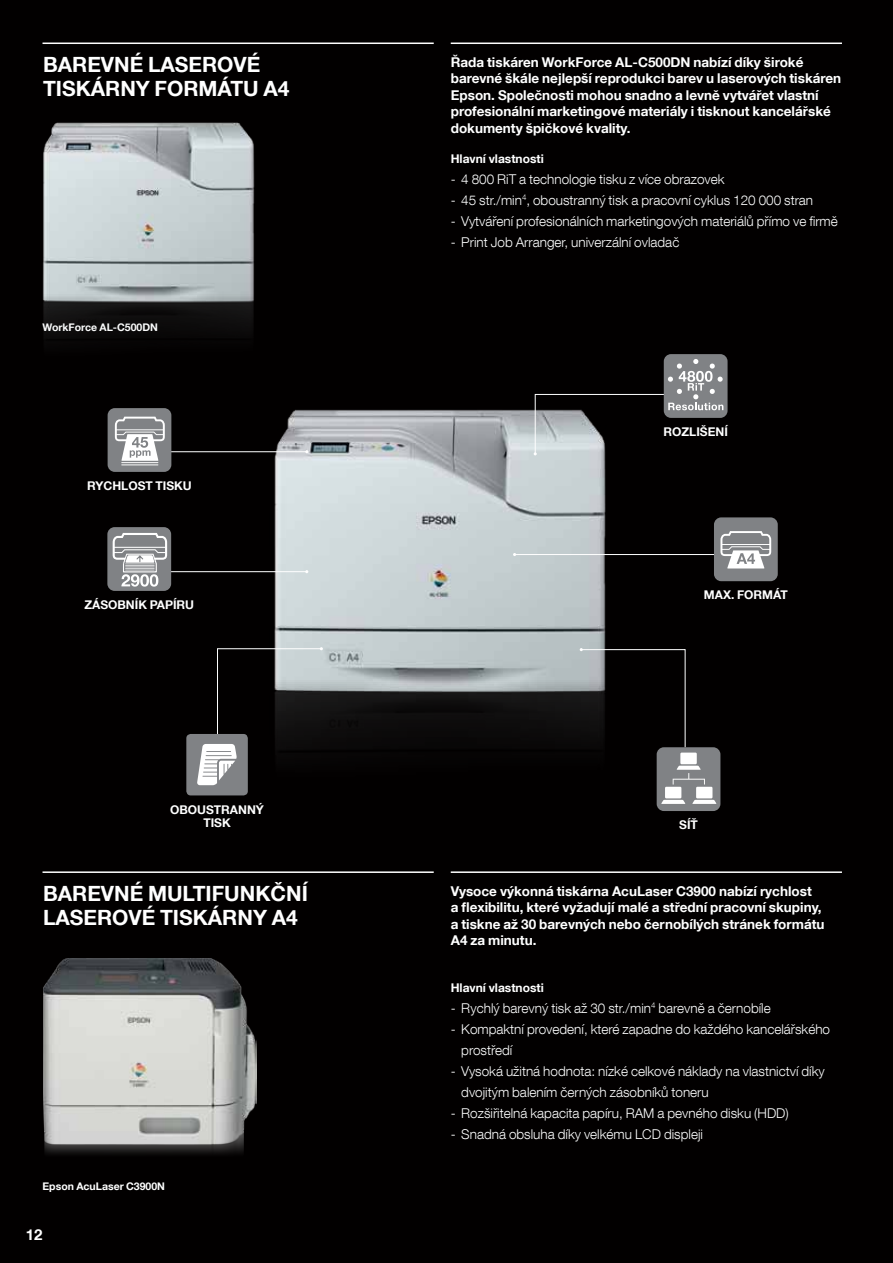
<style>
.page{position:relative;width:893px;height:1263px;background:#020000}
.page>*{position:absolute;margin:0;border:0;box-sizing:border-box;transform-origin:0 0}
.t1{font:700 21px/24px "Helvetica Neue LT Com";color:#fff}
.t2{font:700 15px "Helvetica Neue LT Com";color:#fff}
.t3{font:300 13.5px/21px "Helvetica Neue LT Com";color:#fff}
.t4{font:700 13.5px/16.5px "Helvetica Neue LT Com";color:#fff}
.t5{font:700 12px/13.5px "Helvetica Neue LT Com";color:#fff;text-align:center}
.t6{font:700 10.5px "Helvetica Neue LT Com";color:#fff}
</style>
<div class="page">
<img style="left:193px;top:409px;width:469px;height:463px">
<svg style="left:580px;top:648px;width:106px;height:100px"></svg>
<hr style="left:515px;top:554px;width:208px;height:1px;background:#fff">
<div style="left:664px;top:354px;width:64px;height:64px;background:#808285;border-radius:7px"></div>
<svg style="left:534px;top:359px;width:189px;height:96px"></svg>
<div style="left:657px;top:747px;width:63px;height:64px;background:#808285;border-radius:7px"></div>
<div style="left:696px;top:787px;width:16px;height:11px;background:#fff"></div>
<svg style="left:692px;top:800px;width:24px;height:4px"></svg>
<div style="left:665px;top:787px;width:16px;height:11px;background:#fff"></div>
<svg style="left:661px;top:800px;width:24px;height:4px"></svg>
<div style="left:680px;top:753px;width:17px;height:11px;background:#fff"></div>
<svg style="left:673px;top:766px;width:32px;height:18px"></svg>
<div style="left:714px;top:517px;width:64px;height:64px;background:#808285;border-radius:7px"></div>
<svg style="left:720px;top:531px;width:51px;height:37px"></svg>
<hr style="left:43px;top:43px;width:391px;height:1px;background:#fff">
<hr style="left:43px;top:871px;width:391px;height:2px;background:#fff">
<hr style="left:451px;top:43px;width:391px;height:1px;background:#fff">
<hr style="left:451px;top:871px;width:391px;height:2px;background:#fff">
<img style="left:42px;top:122px;width:256px;height:294px">
<div style="left:186px;top:734px;width:62px;height:61px;background:#808285;border-radius:4px"></div>
<svg style="left:197px;top:647px;width:126px;height:138px"></svg>
<hr style="left:168px;top:571px;width:139px;height:1px;background:#fff">
<hr style="left:168px;top:451px;width:139px;height:1px;background:#fff">
<div style="left:108px;top:408px;width:63px;height:64px;background:#808285;border-radius:7px"></div>
<hr style="left:121px;top:462px;width:37px;height:1px;background:#fff">
<hr style="left:121px;top:464px;width:37px;height:1px;background:#fff">
<svg style="left:115px;top:417px;width:50px;height:44px"></svg>
<div style="left:107px;top:527px;width:64px;height:64px;background:#808285;border-radius:7px"></div>
<svg style="left:113px;top:533px;width:54px;height:54px"></svg>
<img style="left:43px;top:959px;width:213px;height:195px">
<h1 class="t1" style="left:43px;top:52px;width:16px">Barevné</h1>
<h1 class="t1" style="left:148px;top:52px;width:114px">LASEROVÉ</h1>
<h1 class="t1" style="left:43px;top:76px;width:28px">tiskárny</h1>
<h1 class="t1" style="left:155px;top:76px;width:17px">formá</h1>
<h1 class="t1" style="left:230px;top:76px;width:61px">tu A4</h1>
<p class="t6" style="left:43px;top:321px;width:117px">WorkForce AL-C500DN</p>
<p class="t5" style="left:87px;top:479px;width:26px">RYCHL</p>
<p class="t5" style="left:128px;top:479px;width:65px">OST TISKU</p>
<p class="t5" style="left:84px;top:598px;width:111px">ZÁSOBNÍK PAPÍRU</p>
<p class="t5" style="left:170px;top:802px;width:95px">OBOUSTRANNÝ<br>TISK</p>
<h1 class="t1" style="left:43px;top:881px;width:266px">BAREVNÉ MULTIFUNKČNÍ<br>LASEROVÉ TISKÁRNY A4</h1>
<p class="t6" style="left:43px;top:1179px;width:124px">Epson AcuLaser C3900N</p>
<p class="t2" style="left:26px;top:1225px;width:18px">12</p>
<p class="t4" style="left:451px;top:53px;width:392px">Řada tiskáren WorkForce AL-C500DN nabízí díky široké barevné škále nejlepší reprodukci barev u laserových tiskáren Epson. Společnosti mohou snadno a levně vytvářet vlastní profesionální marketingové materiály i tisknout kancelářské dokumenty špičkové kvality.</p>
<p class="t5" style="left:451px;top:151px;width:95px">Hlavní vlastnosti</p>
<p class="t3" style="left:451px;top:168px;width:275px">- 4 800 RiT a technologie tisku z více obrazovek</p>
<p class="t3" style="left:451px;top:189px;width:364px">- 45 str./min<sup>4</sup>, oboustranný tisk a pracovní cyklus 120 000 stran</p>
<p class="t3" style="left:451px;top:210px;width:389px">- Vytváření profesionálních marketingových materiálů přímo ve firmě</p>
<p class="t3" style="left:451px;top:231px;width:230px">- Print Job Arranger, univerzální ovladač</p>
<p class="t5" style="left:663px;top:425px;width:66px">ROZLIŠENÍ</p>
<p class="t5" style="left:704px;top:588px;width:85px">MAX. FORMÁT</p>
<p class="t5" style="left:679px;top:818px;width:20px">SÍŤ</p>
<p class="t4" style="left:451px;top:882px;width:375px">Vysoce výkonná tiskárna AcuLaser C3900 nabízí rychlost<br>a flexibilitu, které vyžadují malé a střední pracovní skupiny, a tiskne až 30 barevných nebo černobílých stránek formátu A4 za minutu.</p>
<p class="t5" style="left:451px;top:980px;width:95px">Hlavní vlastnosti</p>
<p class="t3" style="left:451px;top:997px;width:322px">- Rychlý barevný tisk až 30 str./min<sup>4</sup> barevně a černobíle</p>
<p class="t3" style="left:461px;top:1018px;width:370px;text-indent:-11px">- Kompaktní provedení, které zapadne do každého kancelářského prostředí</p>
<p class="t3" style="left:461px;top:1060px;width:365px;text-indent:-11px">- Vysoká užitná hodnota: nízké celkové náklady na vlastnictví díky dvojitým balením černých zásobníků toneru</p>
<p class="t3" style="left:451px;top:1102px;width:340px">- Rozšiřitelná kapacita papíru, RAM a pevného disku (HDD)</p>
<p class="t3" style="left:451px;top:1123px;width:254px">- Snadná obsluha díky velkému LCD displeji</p>
</div>
